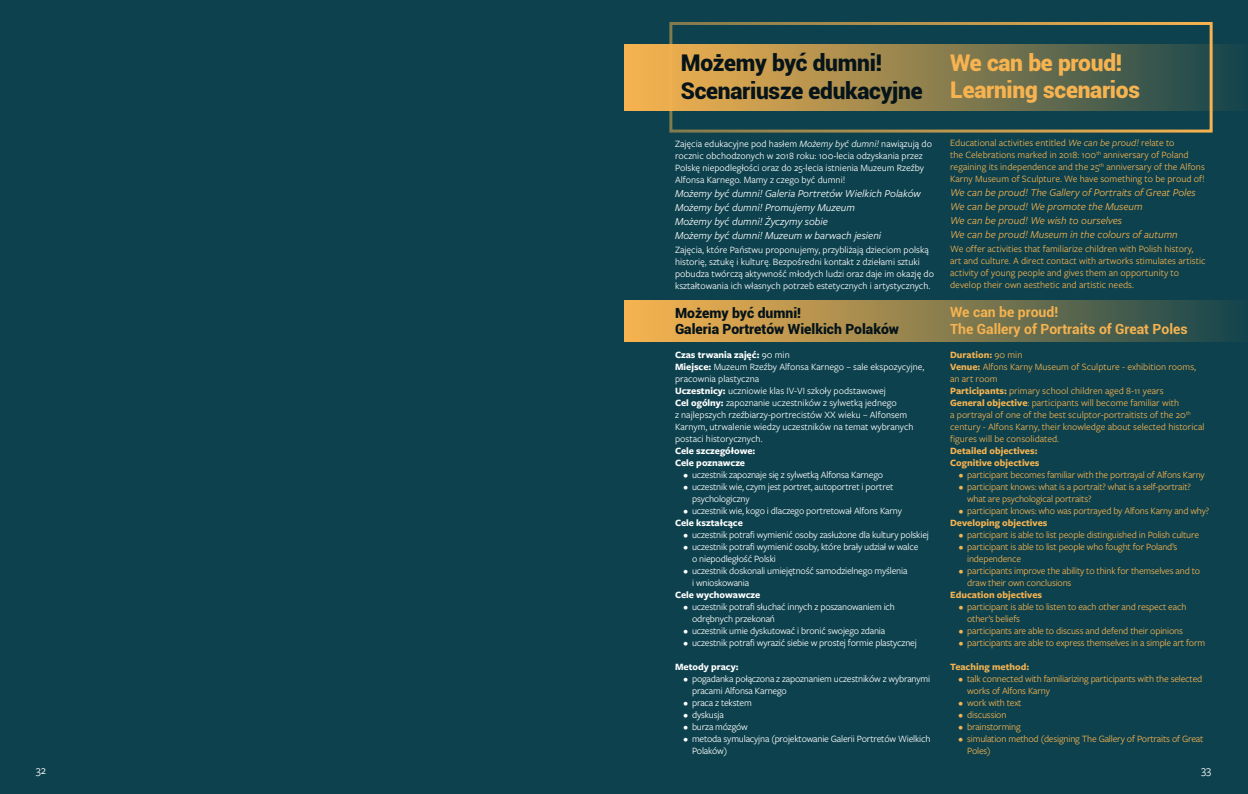
<style>
.page{position:relative;width:1248px;height:794px;background:#fff}
.page>*{position:absolute;margin:0;border:0;box-sizing:border-box;transform-origin:0 0}
.t1{font:900 23px/27.5px "Roboto";letter-spacing:-.01em;color:#06141a}
.t2{font:900 23px/27.5px "Roboto";letter-spacing:-.01em;color:#f6b350}
.t3{font:700 14px/16.8px "Roboto";color:#f6b350}
.t4{font:900 14px/16.8px "Roboto";color:#06141a}
.t5{font:12px "Freight Sans Pro";color:#fff}
.t6{font:italic 11px/14px "Freight Sans Pro";color:#f6b350}
.t7{font:italic 11px/14px "Freight Sans Pro";color:#fff}
.t8{font:10px/12px "Freight Sans Pro";letter-spacing:-.015em;color:#fff}
.t9{font:10px/12px "Freight Sans Pro";letter-spacing:-.02em;color:#f6b350}
.t10{font:10px/12px "Freight Sans Pro";color:#f6b350}
.t11{font:700 10px/12px "Freight Sans Pro";color:#f6b350}
.t12{font:700 10px/12px "Freight Sans Pro";color:#fff}
.s1{font-style:italic}
.s2{font-weight:700}
</style>
<div class="page">
<div style="left:0;top:0;width:632px;height:794px;background:#0d414d"></div>
<div style="left:624px;top:0;width:623px;height:794px;background:#0d414d"></div>
<div style="left:624px;top:44px;width:623px;height:67px;background:linear-gradient(to right,#fdb64f,#18464d)"></div>
<div style="left:624px;top:301px;width:623px;height:41px;background:linear-gradient(to right,#fdb64f,#16454d)"></div>
<div style="left:669px;top:22px;width:543px;height:111px;border:3px solid #f6b350"></div>
<h1 class="t1" style="left:680px;top:48px;width:243px">Możemy być dumni!<br>Scenariusze edukacyjne</h1>
<p class="t8" style="left:675px;top:137px;width:258px">Zajęcia edukacyjne pod hasłem <span class="s1">Możemy być dumni!</span> nawiązują do rocznic obchodzonych w 2018 roku: 100-lecia odzyskania przez Polskę niepodległości oraz do 25-lecia istnienia Muzeum Rzeźby Alfonsa Karnego. Mamy z czego być dumni!</p>
<p class="t7" style="left:675px;top:186px;width:247px">Możemy być dumni! Galeria Portretów Wielkich Polaków Możemy być dumni! Promujemy Muzeum<br>Możemy być dumni! Życzymy sobie<br>Możemy być dumni! Muzeum w barwach jesieni</p>
<p class="t8" style="left:675px;top:243px;width:260px">Zajęcia, które Państwu proponujemy, przybliżają dzieciom polską historię, sztukę i kulturę. Bezpośredni kontakt z dziełami sztuki pobudza twórczą aktywność młodych ludzi oraz daje im okazję do kształtowania ich własnych potrzeb estetycznych i artystycznych.</p>
<h2 class="t4" style="left:675px;top:303px;width:225px">Możemy być dumni!<br>Galeria Portretów Wielkich Polaków</h2>
<p class="t8" style="left:675px;top:349px;width:251px"><span class="s2">Czas trwania zajęć:</span> 90 min<br><span class="s2">Miejsce:</span> Muzeum Rzeźby Alfonsa Karnego – sale ekspozycyjne, pracownia plastyczna<br><span class="s2">Uczestnicy:</span> uczniowie klas IV-VI szkoły podstawowej<br><span class="s2">Cel ogólny:</span> zapoznanie uczestników z sylwetką jednego<br>z najlepszych rzeźbiarzy-portrecistów XX wieku – Alfonsem Karnym, utrwalenie wiedzy uczestników na temat wybranych postaci historycznych.</p>
<p class="t12" style="left:675px;top:445px;width:82px">Cele szczegółowe:<br>Cele poznawcze</p>
<p class="t8" style="left:683px;top:469px;width:201px">• uczestnik zapoznaje się z sylwetką Alfonsa Karnego</p>
<p class="t8" style="left:692px;top:481px;width:203px;text-indent:-8px">• uczestnik wie, czym jest portret, autoportret i portret psychologiczny</p>
<p class="t8" style="left:683px;top:505px;width:220px">• uczestnik wie, kogo i dlaczego portretował Alfons Karny</p>
<p class="t12" style="left:675px;top:517px;width:69px">Cele kształcące</p>
<p class="t8" style="left:683px;top:529px;width:247px">• uczestnik potrafi wymienić osoby zasłużone dla kultury polskiej</p>
<p class="t8" style="left:692px;top:541px;width:228px;text-indent:-8px">• uczestnik potrafi wymienić osoby, które brały udział w walce o niepodległość Polski</p>
<p class="t8" style="left:692px;top:565px;width:217px;text-indent:-8px">• uczestnik doskonali umiejętność samodzielnego myślenia i wnioskowania</p>
<p class="t12" style="left:675px;top:589px;width:87px">Cele wychowawcze</p>
<p class="t8" style="left:692px;top:601px;width:204px;text-indent:-8px">• uczestnik potrafi słuchać innych z poszanowaniem ich odrębnych przekonań</p>
<p class="t8" style="left:683px;top:625px;width:203px">• uczestnik umie dyskutować i bronić swojego zdania</p>
<p class="t8" style="left:683px;top:637px;width:235px">• uczestnik potrafi wyrazić siebie w prostej formie plastycznej</p>
<p class="t12" style="left:675px;top:661px;width:65px">Metody pracy:</p>
<p class="t8" style="left:692px;top:673px;width:240px;text-indent:-8px">• pogadanka połączona z zapoznaniem uczestników z wybranymi pracami Alfonsa Karnego</p>
<p class="t8" style="left:683px;top:697px;width:70px">• praca z tekstem</p>
<p class="t8" style="left:683px;top:709px;width:42px">• dyskusja</p>
<p class="t8" style="left:683px;top:721px;width:66px">• burza mózgów</p>
<p class="t8" style="left:692px;top:733px;width:240px;text-indent:-8px">• metoda symulacyjna (projektowanie Galerii Portretów Wielkich<br>Polaków)</p>
<h1 class="t2" style="left:950px;top:48px;width:191px">We can be proud!<br>Learning scenarios</h1>
<p class="t10" style="left:950px;top:137px;width:256px">Educational activities entitled <span class="s1">We can be proud!</span> relate to<br>the Celebrations marked in 2018: 100<sup>th</sup> anniversary of Poland regaining its independence and the 25<sup>th</sup> anniversary of the Alfons Karny Museum of Sculpture. We have something to be proud of!</p>
<p class="t6" style="left:950px;top:185px;width:247px">We can be proud! The Gallery of Portraits of Great Poles We can be proud! We promote the Museum<br>We can be proud! We wish to ourselves<br>We can be proud! Museum in the colours of autumn</p>
<p class="t10" style="left:950px;top:243px;width:257px">We offer activities that familiarize children with Polish history, art and culture. A direct contact with artworks stimulates artistic activity of young people and gives them an opportunity to develop their own aesthetic and artistic needs.</p>
<h2 class="t3" style="left:950px;top:303px;width:239px">We can be proud!<br>The Gallery of Portraits of Great Poles</h2>
<p class="t10" style="left:950px;top:348px;width:256px"><span class="s2">Duration:</span> 90 min<br><span class="s2">Venue:</span> Alfons Karny Museum of Sculpture - exhibition rooms, an art room<br><span class="s2">Participants:</span> primary school children aged 8-11 years<br><span class="s2">General objective</span>: participants will become familiar with<br>a portrayal of one of the best sculptor-portraitists of the 20<sup>th </sup>century - Alfons Karny, their knowledge about selected historical figures will be consolidated.</p>
<p class="t11" style="left:950px;top:444px;width:91px">Detailed objectives:<br>Cognitive objectives</p>
<p class="t9" style="left:958px;top:468px;width:247px">• participant becomes familiar with the portrayal of Alfons Karny</p>
<p class="t9" style="left:967px;top:480px;width:225px;text-indent:-8px">• participant knows: what is a portrait? what is a self-portrait? what are psychological portraits?</p>
<p class="t9" style="left:958px;top:504px;width:252px">• participant knows: who was portrayed by Alfons Karny and why?</p>
<p class="t11" style="left:950px;top:516px;width:99px">Developing objectives</p>
<p class="t9" style="left:958px;top:528px;width:242px">• participant is able to list people distinguished in Polish culture</p>
<p class="t9" style="left:967px;top:540px;width:212px;text-indent:-8px">• participant is able to list people who fought for Poland’s independence</p>
<p class="t9" style="left:967px;top:564px;width:234px;text-indent:-8px">• participants improve the ability to think for themselves and to draw their own conclusions</p>
<p class="t11" style="left:950px;top:588px;width:93px">Education objectives</p>
<p class="t9" style="left:967px;top:600px;width:221px;text-indent:-8px">• participant is able to listen to each other and respect each other’s beliefs</p>
<p class="t9" style="left:958px;top:624px;width:226px">• participants are able to discuss and defend their opinions</p>
<p class="t9" style="left:958px;top:636px;width:248px">• participants are able to express themselves in a simple art form</p>
<p class="t11" style="left:950px;top:660px;width:80px">Teaching method:</p>
<p class="t9" style="left:967px;top:672px;width:237px;text-indent:-8px">• talk connected with familiarizing participants with the selected works of Alfons Karny</p>
<p class="t9" style="left:958px;top:696px;width:64px">• work with text</p>
<p class="t9" style="left:958px;top:708px;width:49px">• discussion</p>
<p class="t9" style="left:958px;top:720px;width:64px">• brainstorming</p>
<p class="t9" style="left:967px;top:732px;width:238px;text-indent:-8px">• simulation method (designing The Gallery of Portraits of Great<br>Poles)</p>
<p class="t5" style="left:36px;top:762px;width:12px">32</p>
<p class="t5" style="left:1200px;top:762px;width:12px">33</p>
</div>
